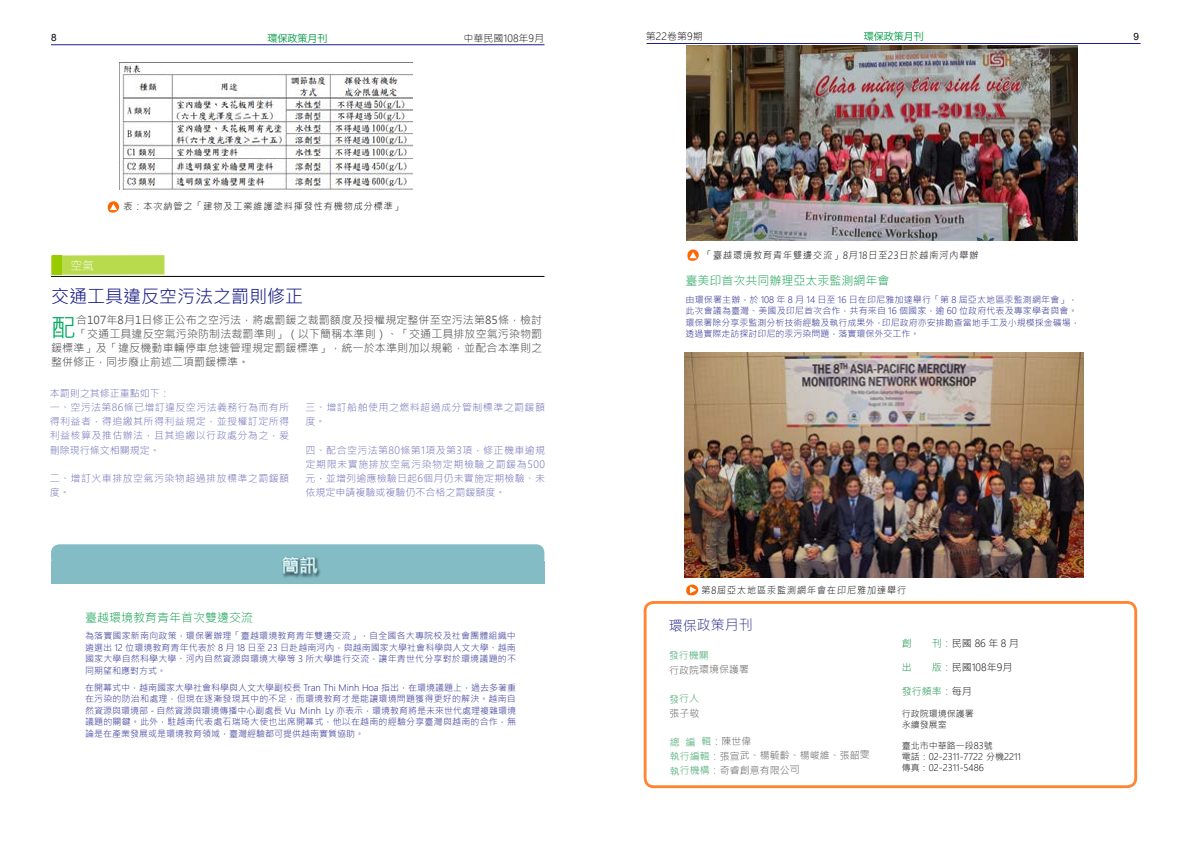
<style>
.page{position:relative;width:1191px;height:842px;background:#fff}
.page>*{position:absolute;margin:0;border:0;box-sizing:border-box;transform-origin:0 0}
.t1{font:25px "Microsoft Jheng Hei";color:#00a95f}
.t2{font:18px "Microsoft Jheng Hei";color:#1d2088}
.t3{font:18px "Microsoft Jheng Hei";color:#fff}
.t4{font:300 14px "Microsoft Jheng Hei";color:#1d2088}
.t5{font:300 12px "Microsoft Jheng Hei";color:#094}
.t6{font:300 12px "Microsoft Jheng Hei";color:#fff}
.t7{font:11px "Microsoft Jheng Hei";letter-spacing:.01em;color:#595757}
.t8{font:300 10px/14.2px "Microsoft Jheng Hei";letter-spacing:.045em;color:#6666b3}
.t9{font:300 10px/14.5px "Microsoft Jheng Hei";color:#575554}
.t10{font:300 10px "Microsoft Jheng Hei";color:#000}
.t11{font:10px "Koz Go Pr 6 N";color:#094}
.t12{font:300 10px "Microsoft Jheng Hei";color:#008737}
.t13{font:300 10px "Microsoft Jheng Hei";color:#309e5d}
.t14{font:10px "Arial";color:#000}
.t15{font:300 9.7px "Microsoft Jheng Hei";color:#000;scale:.95 1}
.t16{font:300 9px/11.5px "Microsoft Jheng Hei";color:#1d2088;text-align:justify}
.t17{font:300 9px/10.8px "Microsoft Jheng Hei";color:#000}
.s1{color:#309e5d}
.s2{color:#008737}
.s3{color:#000}
</style>
<div class="page">
<hr style="left:646px;top:43px;width:494px;height:1px;background:#1d2088">
<hr style="left:51px;top:44px;width:493px;height:1px;background:#1d2088">
<div style="left:643px;top:601px;width:494px;height:187px;border:3px solid #ff8533;border-radius:9px"></div>
<hr style="left:51px;top:276px;width:493px;height:1px;background:#000">
<svg style="left:51px;top:255px;width:113px;height:20px;background:#badc52"></svg>
<div style="left:52px;top:256px;width:10px;height:19px;background:#9c0"></div>
<svg style="left:686px;top:584px;width:12px;height:11px"></svg>
<svg style="left:690px;top:586px;width:6px;height:7px"></svg>
<svg style="left:108px;top:201px;width:11px;height:12px"></svg>
<svg style="left:110px;top:204px;width:7px;height:6px"></svg>
<img style="left:119px;top:62px;width:293px;height:128px">
<div style="left:51px;top:544px;width:493px;height:22px;background:#83bcc5;border-radius:9px"></div>
<div style="left:51px;top:562px;width:493px;height:22px;background:#83bcc5"></div>
<div style="left:280px;top:555px;width:41px;height:23px;background:#000;opacity:.5"></div>
<svg style="left:281px;top:555px;width:37px;height:20px"></svg>
<svg style="left:687px;top:249px;width:12px;height:12px"></svg>
<svg style="left:689px;top:252px;width:7px;height:6px"></svg>
<img style="left:686px;top:45px;width:391px;height:196px">
<img style="left:685px;top:352px;width:398px;height:225px">
<p class="t14" style="left:51px;top:31px;width:7px">8</p>
<p class="t11" style="left:268px;top:32px;width:61px">環保政策月刊</p>
<p class="t10" style="left:463px;top:32px;width:82px">中華民國108年9月</p>
<p class="t10" style="left:646px;top:30px;width:58px">第22卷第9期</p>
<p class="t11" style="left:864px;top:31px;width:61px">環保政策月刊</p>
<p class="t14" style="left:1133px;top:29px;width:7px">9</p>
<p class="t15" style="left:123px;top:208px;width:295px;rotate:-3deg">表：本次納管之「建物及工業維護塗料揮發性有機物成分標準」</p>
<h3 class="t6" style="left:70px;top:258px;width:25px">空氣</h3>
<h2 class="t2" style="left:51px;top:285px;width:253px">交通工具違反空污法之罰則修正</h2>
<h1 class="t1" style="left:51px;top:312px;width:27px">配</h1>
<p class="t7" style="left:76px;top:313px;width:468px">合107年8月1日修正公布之空污法，將處罰鍰之裁罰額度及授權規定整併至空污法第85條，檢討</p>
<p class="t7" style="left:76px;top:327px;width:468px">「交通工具違反空氣污染防制法裁罰準則」（以下簡稱本準則）、「交通工具排放空氣污染物罰</p>
<p class="t7" style="left:51px;top:341px;width:493px">鍰標準」及「違反機動車輛停車怠速管理規定罰鍰標準」，統一於本準則加以規範，並配合本準則之</p>
<p class="t7" style="left:51px;top:355px;width:199px">整併修正，同步廢止前述二項罰鍰標準。</p>
<p class="t8" style="left:50px;top:386px;width:241px">本罰則之其修正重點如下：<br>一、空污法第86條已增訂違反空污法義務行為而有所得利益者，得追繳其所得利益規定，並授權訂定所得利益核算及推估辦法，且其追繳以行政處分為之，爰刪除現行條文相關規定。</p>
<p class="t8" style="left:50px;top:471px;width:241px">二、增訂火車排放空氣污染物超過排放標準之罰鍰額度。</p>
<p class="t8" style="left:305px;top:400px;width:241px">三、增訂船舶使用之燃料超過成分管制標準之罰鍰額度。</p>
<p class="t8" style="left:305px;top:443px;width:241px;text-align:justify">四、配合空污法第80條第1項及第3項，修正機車逾規定期限未實施排放空氣污染物定期檢驗之罰鍰為500元，並增列逾應檢驗日起6個月仍未實施定期檢驗、未依規定申請複驗或複驗仍不合格之罰鍰額度。</p>
<h2 class="t3" style="left:281px;top:554px;width:37px">簡訊</h2>
<h3 class="t5" style="left:85px;top:610px;width:169px">臺越環境教育青年首次雙邊交流</h3>
<p class="t16" style="left:85px;top:630px;width:432px">為落實國家新南向政策，環保署辦理「臺越環境教育青年雙邊交流」，自全國各大專院校及社會團體組織中遴選出 12 位環境教育青年代表於 8 月 18 日至 23 日赴越南河內，與越南國家大學社會科學與人文大學、越南國家大學自然科學大學、河內自然資源與環境大學等 3 所大學進行交流，讓年青世代分享對於環境議題的不同期望和應對方式。</p>
<p class="t16" style="left:85px;top:681px;width:432px">在開幕式中，越南國家大學社會科學與人文大學副校長 Tran Thi Minh Hoa 指出，在環境議題上，過去多著重在污染的防治和處理，但現在逐漸發現其中的不足，而環境教育才是能讓環境問題獲得更好的解決。越南自然資源與環境部 - 自然資源與環境傳播中心副處長 Vu Minh Ly 亦表示，環境教育將是未來世代處理複雜環境議題的關鍵。此外，駐越南代表處石瑞琦大使也出席開幕式，他以在越南的經驗分享臺灣與越南的合作，無論是在產業發展或是環境教育領域，臺灣經驗都可提供越南實質協助。</p>
<p class="t15" style="left:703px;top:256px;width:291px;rotate:-3deg">「臺越環境教育青年雙邊交流」8月18日至23日於越南河內舉辦</p>
<h3 class="t5" style="left:685px;top:273px;width:205px">臺美印首次共同辦理亞太汞監測網年會</h3>
<p class="t16" style="left:685px;top:294px;width:396px;text-align:left">由環保署主辦，於 108 年 8 月 14 日至 16 日在印尼雅加達舉行「第 8 屆亞太地區汞監測網年會」，此次會議為臺灣、美國及印尼首次合作，共有來自 16 個國家，逾 60 位政府代表及專家學者與會。環保署除分享汞監測分析技術經驗及執行成果外，印尼政府亦安排勘查當地手工及小規模採金礦場，透過實際走訪探討印尼的汞污染問題，落實環保外交工作。</p>
<p class="t15" style="left:701px;top:589px;width:217px;rotate:-3deg">第8屆亞太地區汞監測網年會在印尼雅加達舉行</p>
<h3 class="t4" style="left:668px;top:617px;width:85px;rotate:-1deg">環保政策月刊</h3>
<p class="t13" style="left:669px;top:649px;width:41px;rotate:-1deg">發行機關</p>
<p class="t9" style="left:669px;top:663px;width:81px;rotate:-1deg">行政院環境保護署</p>
<p class="t9" style="left:669px;top:735px;width:202px;rotate:-1deg"><span class="s1">總 編 輯</span>：陳世偉<br><span class="s1">執行編輯：</span>張宣武、楊毓齡、楊峻維、張韶雯<span class="s1">執行機構：</span>奇睿創意有限公司</p>
<p class="t10" style="left:901px;top:637px;width:119px"><span class="s2">創　　刊：</span>民國 86 年 8 月</p>
<p class="t10" style="left:901px;top:661px;width:112px"><span class="s2">出　　版：</span>民國108年9月</p>
<p class="t12" style="left:901px;top:685px;width:71px">發行頻率：<span class="s3">每月</span></p>
<p class="t17" style="left:901px;top:708px;width:73px">行政院環境保護署永續發展室</p>
<p class="t17" style="left:901px;top:741px;width:121px">臺北市中華路一段83號<br>電話：02-2311-7722 分機2211傳真：02-2311-5486</p>
</div>
